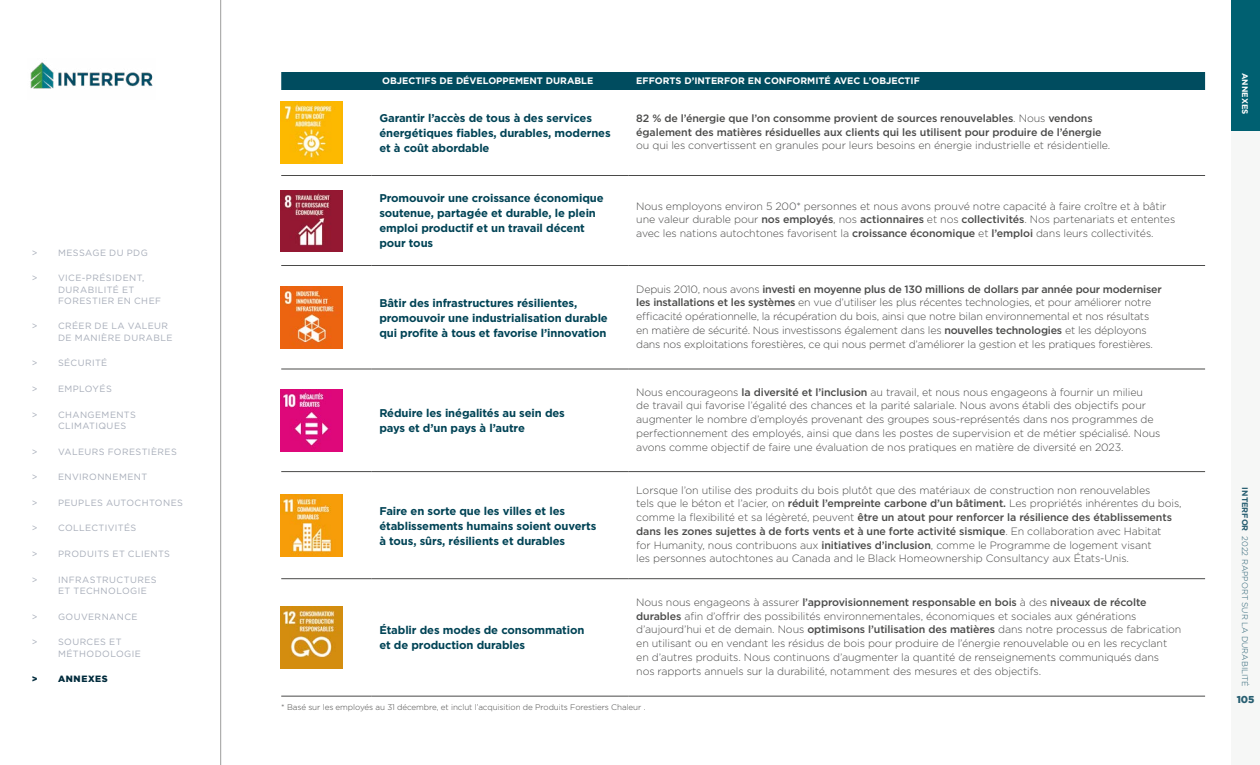
<style>
.page{position:relative;width:1260px;height:765px;background:#fff}
.page>*{position:absolute;margin:0;border:0;box-sizing:border-box;transform-origin:0 0}
.t1{font:700 11.25px/15px "Gotham";letter-spacing:-.01em;color:#004355}
.t2{font:300 10.62px/13.8px "Gotham";letter-spacing:-.01em;color:#4a4a49}
.t3{font:500 10.62px/13.8px "Gotham";letter-spacing:-.01em;color:#4a4a49}
.t4{font:900 10px "Gotham";color:#275e71}
.t5{font:700 9.38px "Gotham";color:#fff}
.t6{font:9px/11.2px "Gotham";letter-spacing:.045em;color:#a7adb9}
.t7{font:900 9px "Gotham";letter-spacing:.07em;color:#002b3c}
.t8{font:300 8.12px "Gotham";letter-spacing:-.01em;color:#4a4a49}
.t9{font:300 8.12px "Gotham";color:#275e71}
.t10{font:700 8.12px "Gotham";color:#fff}
.s1{font-weight:300}
.s2{font-weight:500}
.s3{font-weight:700}
</style>
<div class="page">
<hr style="left:220px;top:0;width:1px;height:765px;background:#9d9d9c">
<img style="left:30px;top:62px;width:123px;height:27px">
<div style="left:281px;top:72px;width:924px;height:18px;background:#004c5f"></div>
<hr style="left:281px;top:265px;width:90px;height:1px;background:#4a4a49">
<hr style="left:371px;top:265px;width:257px;height:1px;background:#4a4a49">
<hr style="left:628px;top:265px;width:577px;height:1px;background:#4a4a49">
<hr style="left:371px;top:175px;width:257px;height:1px;background:#4a4a49">
<hr style="left:628px;top:175px;width:577px;height:1px;background:#4a4a49">
<hr style="left:281px;top:175px;width:90px;height:1px;background:#4a4a49">
<hr style="left:281px;top:471px;width:90px;height:1px;background:#4a4a49">
<hr style="left:371px;top:471px;width:257px;height:1px;background:#4a4a49">
<hr style="left:628px;top:471px;width:577px;height:1px;background:#4a4a49">
<hr style="left:281px;top:578px;width:90px;height:1px;background:#4a4a49">
<hr style="left:371px;top:578px;width:257px;height:1px;background:#4a4a49">
<hr style="left:628px;top:578px;width:577px;height:1px;background:#4a4a49">
<hr style="left:281px;top:696px;width:90px;height:1px;background:#4a4a49">
<hr style="left:371px;top:696px;width:257px;height:1px;background:#4a4a49">
<hr style="left:628px;top:696px;width:577px;height:1px;background:#4a4a49">
<hr style="left:281px;top:369px;width:90px;height:1px;background:#4a4a49">
<hr style="left:371px;top:369px;width:257px;height:1px;background:#4a4a49">
<hr style="left:628px;top:369px;width:577px;height:1px;background:#4a4a49">
<img style="left:281px;top:102px;width:62px;height:62px">
<img style="left:281px;top:190px;width:62px;height:62px">
<img style="left:281px;top:287px;width:62px;height:62px">
<img style="left:281px;top:389px;width:62px;height:62px">
<img style="left:281px;top:494px;width:62px;height:62px">
<img style="left:281px;top:607px;width:62px;height:62px">
<div style="left:1231px;top:0;width:29px;height:765px;background:#f6f7f6"></div>
<div style="left:1231px;top:0;width:29px;height:130px;background:#006071"></div>
<p class="t6" style="left:32px;top:247px;width:117px">&gt; MESSAGE DU PDG</p>
<p class="t6" style="left:58px;top:272px;width:104px;text-indent:-26px">&gt; VICE-PRÉSIDENT,<br>DURABILITÉ ET<br>FORESTIER EN CHEF</p>
<p class="t6" style="left:58px;top:320px;width:116px;text-indent:-26px">&gt; CRÉER DE LA VALEUR<br>DE MANIÈRE DURABLE</p>
<p class="t6" style="left:32px;top:357px;width:77px">&gt; SÉCURITÉ</p>
<p class="t6" style="left:32px;top:383px;width:82px">&gt; EMPLOYÉS</p>
<p class="t6" style="left:58px;top:409px;width:79px;text-indent:-26px">&gt; CHANGEMENTS<br>CLIMATIQUES</p>
<p class="t6" style="left:32px;top:446px;width:147px">&gt; VALEURS FORESTIÈRES</p>
<p class="t6" style="left:32px;top:471px;width:117px">&gt; ENVIRONNEMENT</p>
<p class="t6" style="left:32px;top:497px;width:153px">&gt; PEUPLES AUTOCHTONES</p>
<p class="t6" style="left:32px;top:522px;width:106px">&gt; COLLECTIVITÉS</p>
<p class="t6" style="left:32px;top:548px;width:140px">&gt; PRODUITS ET CLIENTS</p>
<p class="t6" style="left:58px;top:574px;width:100px;text-indent:-26px">&gt; INFRASTRUCTURES<br>ET TECHNOLOGIE</p>
<p class="t6" style="left:32px;top:611px;width:107px">&gt; GOUVERNANCE</p>
<p class="t6" style="left:58px;top:636px;width:84px;text-indent:-26px">&gt; SOURCES ET<br>MÉTHODOLOGIE</p>
<p class="t7" style="left:32px;top:674px;width:77px">&gt; ANNEXES</p>
<p class="t5" style="left:382px;top:75px;width:213px">OBJECTIFS DE DÉVELOPPEMENT DURABLE</p>
<p class="t5" style="left:636px;top:75px;width:285px">EFFORTS D’INTERFOR EN CONFORMITÉ AVEC L’OBJECTIF</p>
<p class="t1" style="left:379px;top:111px;width:233px">Garantir l’accès de tous à des services énergétiques fiables, durables, modernes et à coût abordable</p>
<p class="t3" style="left:636px;top:111px;width:467px">82 % de l’énergie que l’on consomme provient de sources renouvelables<span class="s1">. Nous</span> vendons également des matières résiduelles aux clients qui les utilisent pour produire de l’énergie</p>
<p class="t2" style="left:636px;top:138px;width:476px">ou qui les convertissent en granules pour leurs besoins en énergie industrielle et résidentielle.</p>
<p class="t1" style="left:379px;top:191px;width:226px">Promouvoir une croissance économique soutenue, partagée et durable, le plein emploi productif et un travail décent pour tous</p>
<p class="t2" style="left:636px;top:199px;width:541px">Nous employons environ 5 200* personnes et nous avons prouvé notre capacité à faire croître et à bâtir une valeur durable pour <span class="s2">nos employés</span>, nos <span class="s2">actionnaires</span> et nos <span class="s2">collectivités</span>. Nos partenariats et ententes avec les nations autochtones favorisent la <span class="s2">croissance économique</span> et <span class="s2">l’emploi</span> dans leurs collectivités.</p>
<p class="t1" style="left:379px;top:295px;width:230px">Bâtir des infrastructures résilientes, promouvoir une industrialisation durable qui profite à tous et favorise l’innovation</p>
<p class="t1" style="left:379px;top:406px;width:187px">Réduire les inégalités au sein des pays et d’un pays à l’autre</p>
<p class="t1" style="left:379px;top:503px;width:218px">Faire en sorte que les villes et les établissements humains soient ouverts à tous, sûrs, résilients et durables</p>
<p class="t2" style="left:636px;top:282px;width:527px">Depuis 2010, nous avons <span class="s2">investi en moyenne plus de 130 millions de dollars par année pour moderniser les installations et les systèmes</span> en vue d’utiliser les plus récentes technologies, et pour améliorer notre efficacité opérationnelle, la récupération du bois, ainsi que notre bilan environnemental et nos résultats en matière de sécurité. Nous investissons également dans les <span class="s2">nouvelles technologies</span> et les déployons dans nos exploitations forestières, ce qui nous permet d’améliorer la gestion et les pratiques forestières.</p>
<p class="t2" style="left:636px;top:385px;width:526px">Nous encourageons <span class="s2">la diversité et l’inclusion</span> au travail, et nous nous engageons à fournir un milieu<br>de travail qui favorise l’égalité des chances et la parité salariale. Nous avons établi des objectifs pour augmenter le nombre d’employés provenant des groupes sous-représentés dans nos programmes de perfectionnement des employés, ainsi que dans les postes de supervision et de métier spécialisé. Nous avons comme objectif de faire une évaluation de nos pratiques en matière de diversité en 2023.</p>
<p class="t2" style="left:636px;top:483px;width:547px">Lorsque l’on utilise des produits du bois plutôt que des matériaux de construction non renouvelables<br>tels que le béton et l’acier, on <span class="s2">réduit l’empreinte carbone d’un bâtiment.</span> Les propriétés inhérentes du bois, comme la flexibilité et sa légèreté, peuvent <span class="s2">être un atout pour renforcer la résilience des établissements dans les zones sujettes à de forts vents et à une forte activité sismique</span>. En collaboration avec Habitat<br>for Humanity, nous contribuons aux <span class="s2">initiatives d’inclusion</span>, comme le Programme de logement visant<br>les personnes autochtones au Canada and le Black Homeownership Consultancy aux États-Unis.</p>
<p class="t2" style="left:636px;top:595px;width:547px">Nous nous engageons à assurer <span class="s2">l’approvisionnement responsable en bois</span> à des <span class="s2">niveaux de récolte durables</span> afin d’offrir des possibilités environnementales, économiques et sociales aux générations d’aujourd’hui et de demain. Nous <span class="s2">optimisons l’utilisation des matières</span> dans notre processus de fabrication en utilisant ou en vendant les résidus de bois pour produire de l’énergie renouvelable ou en les recyclant en d’autres produits. Nous continuons d’augmenter la quantité de renseignements communiqués dans<br>nos rapports annuels sur la durabilité, notamment des mesures et des objectifs.</p>
<p class="t8" style="left:281px;top:702px;width:366px">* Basé sur les employés au 31 décembre, et inclut l’acquisition de Produits Forestiers Chaleur .</p>
<p class="t1" style="left:379px;top:623px;width:207px">Établir des modes de consommation et de production durables</p>
<p class="t10" style="left:1250px;top:73px;width:43px;rotate:90deg">ANNEXES</p>
<p class="t9" style="left:1250px;top:487px;width:201px;rotate:90deg"><span class="s3">INTERFOR</span> 2022 RAPPORT SUR LA DURABILITÉ</p>
<p class="t4" style="left:1237px;top:694px;width:19px">105</p>
</div>
